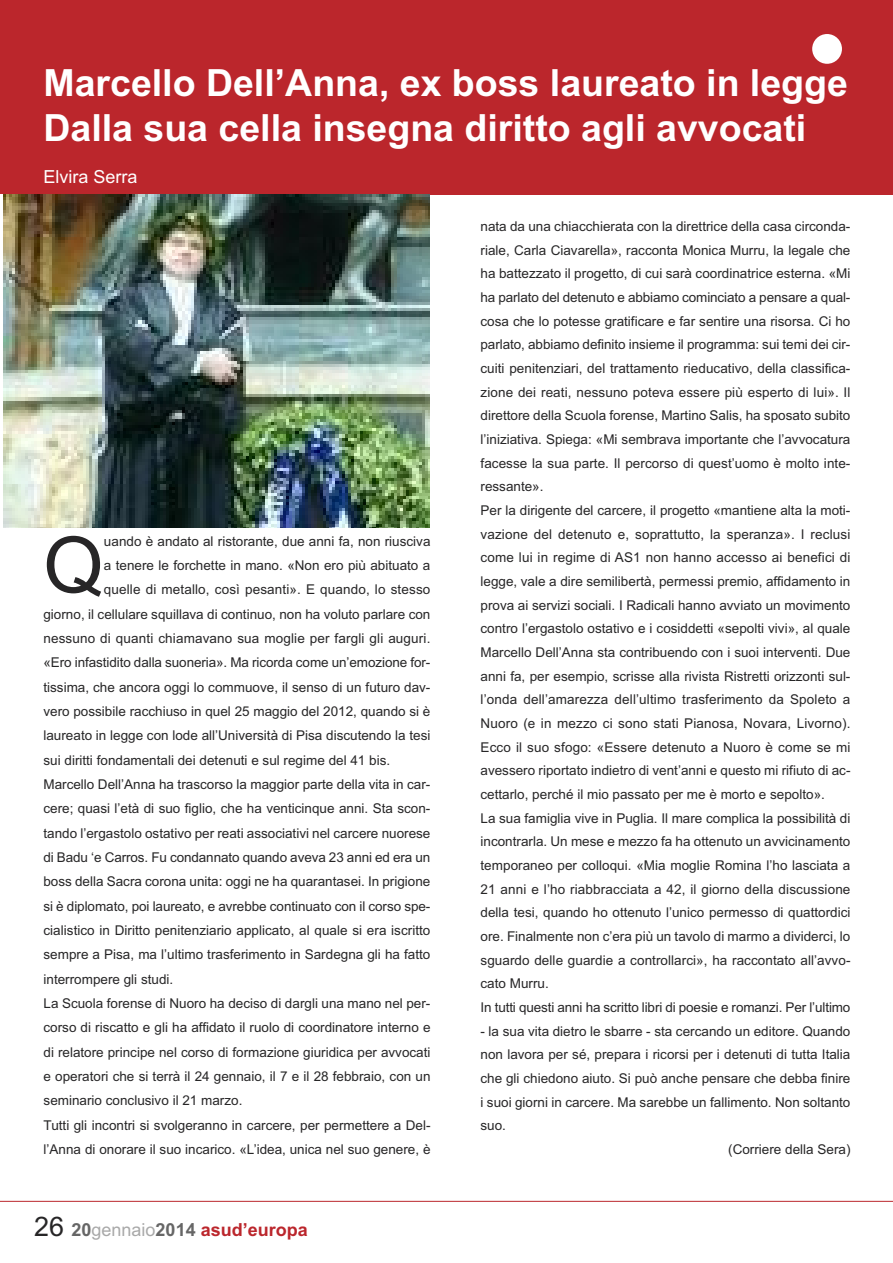
<style>
.page{position:relative;width:893px;height:1263px;background:#fff}
.page>*{position:absolute;margin:0;border:0;box-sizing:border-box;transform-origin:0 0}
.t1{font:77.85px "Arial";color:#272627}
.t2{font:700 37.5px/45px "Arial";color:#fff}
.t3{font:700 18px "Arial";color:#bb262c}
.t4{font:18px "Arial";color:#fff}
.t5{font:13.5px/23.7px "Arial";color:#272627}
.s1{font-weight:400;font-size:27px;color:#272627}
.s2{color:#666}
.s3{font-weight:400;color:#a9a9a9}
</style>
<div class="page">
<div style="left:0;top:0;width:893px;height:194px;background:#bb262c"></div>
<div style="left:812px;top:34px;width:30px;height:30px;background:#fff;border-radius:50%"></div>
<hr style="left:0;top:1201px;width:893px;height:1px;background:#bb262c">
<img style="left:3px;top:194px;width:426px;height:333px">
<h2 class="t2" style="left:43px;top:60px;width:806px">Marcello Dell’Anna, ex boss laureato in legge<br>Dalla sua cella insegna diritto agli avvocati</h2>
<h3 class="t4" style="left:43px;top:167px;width:96px">Elvira Serra</h3>
<h1 class="t1" style="left:43px;top:520px;width:62px">Q</h1>
<p class="t5" style="left:104px;top:529px;width:328px">uando è andato al ristorante, due anni fa, non riusciva</p>
<p class="t5" style="left:104px;top:553px;width:328px">a tenere le forchette in mano. «Non ero più abituato a</p>
<p class="t5" style="left:104px;top:578px;width:328px">quelle di metallo, così pesanti». E quando, lo stesso</p>
<p class="t5" style="left:43px;top:602px;width:388px">giorno, il cellulare squillava di continuo, non ha voluto parlare con</p>
<p class="t5" style="left:43px;top:626px;width:388px">nessuno di quanti chiamavano sua moglie per fargli gli auguri.</p>
<p class="t5" style="left:43px;top:651px;width:388px">«Ero infastidito dalla suoneria». Ma ricorda come un’emozione for-</p>
<p class="t5" style="left:43px;top:675px;width:388px">tissima, che ancora oggi lo commuove, il senso di un futuro dav-</p>
<p class="t5" style="left:43px;top:699px;width:388px">vero possibile racchiuso in quel 25 maggio del 2012, quando si è</p>
<p class="t5" style="left:43px;top:724px;width:388px">laureato in legge con lode all’Università di Pisa discutendo la tesi</p>
<p class="t5" style="left:43px;top:748px;width:348px">sui diritti fondamentali dei detenuti e sul regime del 41 bis.</p>
<p class="t5" style="left:43px;top:772px;width:388px">Marcello Dell’Anna ha trascorso la maggior parte della vita in car-</p>
<p class="t5" style="left:43px;top:797px;width:388px">cere; quasi l’età di suo figlio, che ha venticinque anni. Sta scon-</p>
<p class="t5" style="left:43px;top:821px;width:388px">tando l’ergastolo ostativo per reati associativi nel carcere nuorese</p>
<p class="t5" style="left:43px;top:845px;width:388px">di Badu ‘e Carros. Fu condannato quando aveva 23 anni ed era un</p>
<p class="t5" style="left:43px;top:870px;width:388px">boss della Sacra corona unita: oggi ne ha quarantasei. In prigione</p>
<p class="t5" style="left:43px;top:894px;width:388px">si è diplomato, poi laureato, e avrebbe continuato con il corso spe-</p>
<p class="t5" style="left:43px;top:918px;width:388px">cialistico in Diritto penitenziario applicato, al quale si era iscritto</p>
<p class="t5" style="left:43px;top:943px;width:388px">sempre a Pisa, ma l’ultimo trasferimento in Sardegna gli ha fatto</p>
<p class="t5" style="left:44px;top:967px;width:131px">interrompere gli studi.</p>
<p class="t5" style="left:44px;top:991px;width:388px">La Scuola forense di Nuoro ha deciso di dargli una mano nel per-</p>
<p class="t5" style="left:44px;top:1016px;width:388px">corso di riscatto e gli ha affidato il ruolo di coordinatore interno e</p>
<p class="t5" style="left:44px;top:1040px;width:388px">di relatore principe nel corso di formazione giuridica per avvocati</p>
<p class="t5" style="left:44px;top:1064px;width:388px">e operatori che si terrà il 24 gennaio, il 7 e il 28 febbraio, con un</p>
<p class="t5" style="left:44px;top:1089px;width:200px">seminario conclusivo il 21 marzo.</p>
<p class="t5" style="left:44px;top:1113px;width:388px">Tutti gli incontri si svolgeranno in carcere, per permettere a Del-</p>
<p class="t5" style="left:44px;top:1137px;width:388px">l’Anna di onorare il suo incarico. «L’idea, unica nel suo genere, è</p>
<h3 class="t3" style="left:34px;top:1219px;width:275px"><span class="s1">26</span> <span class="s2">20</span><span class="s3">gennaio</span><span class="s2">2014</span> asud’europa</h3>
<p class="t5" style="left:480px;top:214px;width:371px">nata da una chiacchierata con la direttrice della casa circonda&shy;riale, Carla Ciavarella», racconta Monica Murru, la legale che ha battezzato il progetto, di cui sarà coordinatrice esterna. «Mi ha parlato del detenuto e abbiamo cominciato a pensare a qual&shy;cosa che lo potesse gratificare e far sentire una risorsa. Ci ho parlato, abbiamo definito insieme il programma: sui temi dei cir&shy;cuiti penitenziari, del trattamento rieducativo, della classifica&shy;zione dei reati, nessuno poteva essere più esperto di lui». Il direttore della Scuola forense, Martino Salis, ha sposato subito l’iniziativa. Spiega: «Mi sembrava importante che l’avvocatura facesse la sua parte. Il percorso di quest’uomo è molto inte&shy;ressante».<br>Per la dirigente del carcere, il progetto «mantiene alta la moti&shy;vazione del detenuto e, soprattutto, la speranza». I reclusi come lui in regime di AS1 non hanno accesso ai benefici di legge, vale a dire semilibertà, permessi premio, affidamento in prova ai servizi sociali. I Radicali hanno avviato un movimento contro l’ergastolo ostativo e i cosiddetti «sepolti vivi», al quale Marcello Dell’Anna sta contribuendo con i suoi interventi. Due anni fa, per esempio, scrisse alla rivista Ristretti orizzonti sul&shy;l’onda dell’amarezza dell’ultimo trasferimento da Spoleto a Nuoro (e in mezzo ci sono stati Pianosa, Novara, Livorno).<br>Ecco il suo sfogo: «Essere detenuto a Nuoro è come se mi avessero riportato indietro di vent’anni e questo mi rifiuto di ac&shy;cettarlo, perché il mio passato per me è morto e sepolto».<br>La sua famiglia vive in Puglia. Il mare complica la possibilità di incontrarla. Un mese e mezzo fa ha ottenuto un avvicinamento temporaneo per colloqui. «Mia moglie Romina l’ho lasciata a 21 anni e l’ho riabbracciata a 42, il giorno della discussione della tesi, quando ho ottenuto l’unico permesso di quattordici ore. Finalmente non c’era più un tavolo di marmo a dividerci, lo sguardo delle guardie a controllarci», ha raccontato all’avvo&shy;cato Murru.<br>In tutti questi anni ha scritto libri di poesie e romanzi. Per l’ultimo</p>
<p class="t5" style="left:480px;top:1019px;width:371px">- la sua vita dietro le sbarre - sta cercando un editore. Quando</p>
<p class="t5" style="left:480px;top:1043px;width:371px">non lavora per sé, prepara i ricorsi per i detenuti di tutta Italia</p>
<p class="t5" style="left:481px;top:1066px;width:371px">che gli chiedono aiuto. Si può anche pensare che debba finire</p>
<p class="t5" style="left:481px;top:1090px;width:371px">i suoi giorni in carcere. Ma sarebbe un fallimento. Non soltanto</p>
<p class="t5" style="left:481px;top:1114px;width:27px">suo.</p>
<p class="t5" style="left:728px;top:1137px;width:124px">(Corriere della Sera)</p>
</div>
